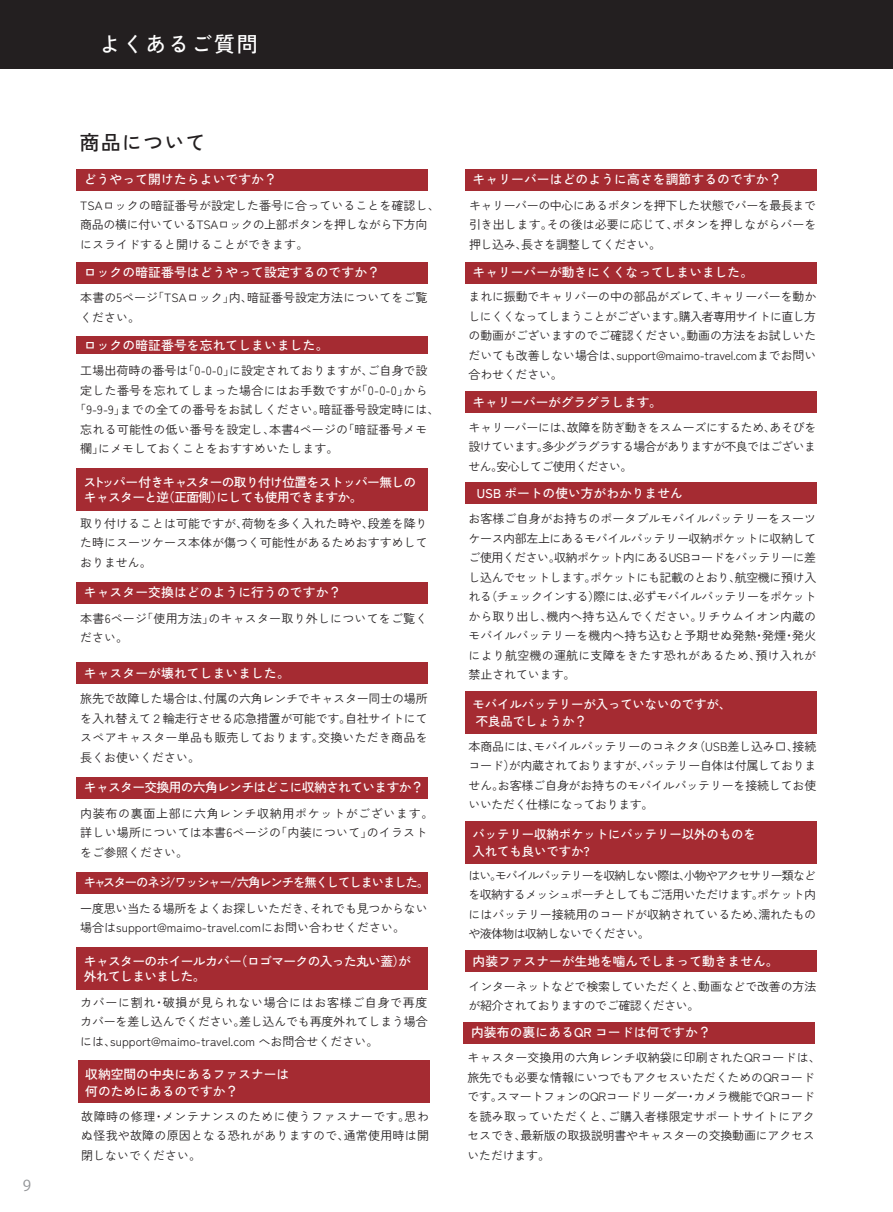
<style>
.page{position:relative;width:893px;height:1212px;background:#fff}
.page>*{position:absolute;margin:0;border:0;box-sizing:border-box;transform-origin:0 0}
.t1{font:500 21px "Zen Kaku Gothic New";letter-spacing:.09em;color:#fff}
.t2{font:500 20.25px "Zen Kaku Gothic New";letter-spacing:.05em;color:#231f20}
.t3{font:15px "Koz Go Pr 6 N";color:#939598}
.t4{font:500 12.75px/16.5px "Zen Kaku Gothic New";color:#fff}
.t5{font:500 12.75px/15px "Zen Kaku Gothic New";letter-spacing:-.05em;color:#fff}
.t6{font:500 12.75px "Zen Kaku Gothic New";letter-spacing:-.09em;color:#fff}
.t7{font:12px/19.5px "Zen Kaku Gothic New";color:#231f20;text-align:justify}
.t8{font:12px/19.5px "Zen Kaku Gothic New";letter-spacing:-.02em;color:#231f20}
.t9{font:12px "Zen Kaku Gothic New";letter-spacing:.02em;color:#231f20}
</style>
<div class="page">
<div style="left:0;top:0;width:893px;height:69px;background:#231f20"></div>
<div style="left:77px;top:169px;width:351px;height:22px;background:#a52b32"></div>
<div style="left:77px;top:262px;width:351px;height:21px;background:#a52b32"></div>
<div style="left:77px;top:582px;width:351px;height:21px;background:#a52b32"></div>
<div style="left:77px;top:777px;width:351px;height:22px;background:#a52b32"></div>
<div style="left:77px;top:337px;width:351px;height:17px;background:#a52b32"></div>
<div style="left:465px;top:169px;width:351px;height:22px;background:#a52b32"></div>
<div style="left:77px;top:662px;width:351px;height:22px;background:#a52b32"></div>
<div style="left:465px;top:262px;width:351px;height:21px;background:#a52b32"></div>
<div style="left:465px;top:950px;width:351px;height:21px;background:#a52b32"></div>
<div style="left:464px;top:1022px;width:351px;height:21px;background:#a52b32"></div>
<div style="left:465px;top:691px;width:351px;height:42px;background:#a52b32"></div>
<div style="left:465px;top:482px;width:351px;height:22px;background:#a52b32"></div>
<div style="left:77px;top:947px;width:351px;height:42px;background:#a52b32"></div>
<div style="left:78px;top:1061px;width:351px;height:42px;background:#a52b32"></div>
<div style="left:77px;top:468px;width:351px;height:43px;background:#a52b32"></div>
<div style="left:465px;top:821px;width:351px;height:42px;background:#a52b32"></div>
<div style="left:77px;top:872px;width:351px;height:21px;background:#a52b32"></div>
<div style="left:465px;top:391px;width:351px;height:21px;background:#a52b32"></div>
<p class="t3" style="left:23px;top:1176px;width:10px">9</p>
<h1 class="t1" style="left:100px;top:31px;width:160px">よくあるご質問</h1>
<h2 class="t2" style="left:79px;top:130px;width:128px">商品について</h2>
<p class="t4" style="left:84px;top:171px;width:195px">どうやって開けたらよいですか？</p>
<p class="t7" style="left:80px;top:196px;width:361px;text-align:left">TSAロックの暗証番号が設定した番号に合っていることを確認し、商品の横に付いているTSAロックの上部ボタンを押しながら下方向にスライドすると開けることができます。</p>
<p class="t4" style="left:84px;top:264px;width:298px">ロックの暗証番号はどうやって設定するのですか？</p>
<p class="t7" style="left:80px;top:288px;width:349px">本書の5ページ「TSAロック」内、暗証番号設定方法についてをご覧ください。</p>
<p class="t4" style="left:84px;top:337px;width:246px">ロックの暗証番号を忘れてしまいました。</p>
<p class="t7" style="left:80px;top:361px;width:349px">工場出荷時の番号は「0-0-0」に設定されておりますが、ご自身で設</p>
<p class="t9" style="left:80px;top:383px;width:349px">定した番号を忘れてしまった場合にはお手数ですが「0-0-0」から</p>
<p class="t7" style="left:74px;top:400px;width:367px">「9-9-9」までの全ての番号をお試しください。暗証番号設定時には、</p>
<p class="t7" style="left:80px;top:419px;width:349px">忘れる可能性の低い番号を設定し、本書4ページの「暗証番号メモ</p>
<p class="t7" style="left:80px;top:439px;width:260px">欄」にメモしておくことをおすすめいたします。</p>
<p class="t5" style="left:84px;top:474px;width:334px">ストッパー付きキャスターの取り付け位置をストッパー無しのキャスターと逆（正面側）にしても使用できますか。</p>
<p class="t7" style="left:80px;top:513px;width:349px">取り付けることは可能ですが、荷物を多く入れた時や、段差を降りた時にスーツケース本体が傷つく可能性があるためおすすめしておりません。</p>
<p class="t4" style="left:84px;top:584px;width:259px">キャスター交換はどのように行うのですか？</p>
<p class="t7" style="left:80px;top:608px;width:349px">本書6ページ「使用方法」のキャスター取り外しについてをご覧ください。</p>
<p class="t4" style="left:84px;top:665px;width:207px">キャスターが壊れてしまいました。</p>
<p class="t7" style="left:80px;top:689px;width:349px">旅先で故障した場合は、付属の六角レンチでキャスター同士の場所を入れ替えて２輪走行させる応急措置が可能です。自社サイトにてスペアキャスター単品も販売しております。交換いただき商品を長くお使いください。</p>
<p class="t5" style="left:84px;top:780px;width:341px">キャスター交換用の六角レンチはどこに収納されていますか？</p>
<p class="t7" style="left:80px;top:803px;width:355px;text-align:left">内装布の裏面上部に六角レンチ収納用ポケットがございます。詳しい場所については本書6ページの「内装について」のイラストをご参照ください。</p>
<p class="t6" style="left:84px;top:875px;width:347px">キャスターのネジ/ワッシャー/六角レンチを無くしてしまいました。</p>
<p class="t8" style="left:80px;top:898px;width:349px">一度思い当たる場所をよくお探しいただき、それでも見つからない場合はsupport@maimo-travel.comにお問い合わせください。</p>
<p class="t5" style="left:84px;top:953px;width:329px">キャスターのホイールカバー（ロゴマークの入った丸い蓋）が外れてしまいました。</p>
<p class="t7" style="left:80px;top:992px;width:349px">カバーに割れ・破損が見られない場合にはお客様ご自身で再度カバーを差し込んでください。差し込んでも再度外れてしまう場合には、support@maimo-travel.com へお問合せください。</p>
<p class="t4" style="left:85px;top:1066px;width:206px">収納空間の中央にあるファスナーは何のためにあるのですか？</p>
<p class="t7" style="left:81px;top:1106px;width:349px">故障時の修理・メンテナンスのために使うファスナーです。思わぬ怪我や故障の原因となる恐れがありますので、通常使用時は開閉しないでください。</p>
<p class="t4" style="left:473px;top:171px;width:310px">キャリーバーはどのように高さを調節するのですか？</p>
<p class="t7" style="left:469px;top:196px;width:349px">キャリーバーの中心にあるボタンを押下した状態でバーを最長まで引き出します。その後は必要に応じて、ボタンを押しながらバーを押し込み、長さを調整してください。</p>
<p class="t4" style="left:473px;top:264px;width:282px">キャリーバーが動きにくくなってしまいました。</p>
<p class="t7" style="left:469px;top:287px;width:349px">まれに振動でキャリバーの中の部品がズレて、キャリーバーを動かしにくくなってしまうことがございます。購入者専用サイトに直し方の動画がございますのでご確認ください。動画の方法をお試しいただいても改善しない場合は、support@maimo-travel.comまでお問い合わせください。</p>
<p class="t4" style="left:473px;top:393px;width:191px">キャリーバーがグラグラします。</p>
<p class="t7" style="left:469px;top:418px;width:349px">キャリーバーには、故障を防ぎ動きをスムーズにするため、あそびを設けています。多少グラグラする場合がありますが不良ではございません。安心してご使用ください。</p>
<p class="t4" style="left:477px;top:485px;width:208px">USB ポートの使い方がわかりません</p>
<p class="t7" style="left:469px;top:509px;width:349px">お客様ご自身がお持ちのポータブルモバイルバッテリーをスーツケース内部左上にあるモバイルバッテリー収納ポケットに収納してご使用ください。収納ポケット内にあるUSBコードをバッテリーに差し込んでセットします。ポケットにも記載のとおり、航空機に預け入れる（チェックインする）際には、必ずモバイルバッテリーをポケットから取り出し、機内へ持ち込んでください。リチウムイオン内蔵のモバイルバッテリーを機内へ持ち込むと予期せぬ発熱・発煙・発火により航空機の運航に支障をきたす恐れがあるため、預け入れが禁止されています。</p>
<p class="t4" style="left:473px;top:696px;width:260px">モバイルバッテリーが入っていないのですが、不良品でしょうか？</p>
<p class="t7" style="left:469px;top:737px;width:349px">本商品には、モバイルバッテリーのコネクタ（USB差し込み口、接続コード）が内蔵されておりますが、バッテリー自体は付属しておりません。お客様ご自身がお持ちのモバイルバッテリーを接続してお使いいただく仕様になっております。</p>
<p class="t4" style="left:473px;top:826px;width:285px">バッテリー収納ポケットにバッテリー以外のものを入れても良いですか?</p>
<p class="t7" style="left:469px;top:866px;width:349px">はい。モバイルバッテリーを収納しない際は、小物やアクセサリー類などを収納するメッシュポーチとしてもご活用いただけます。ポケット内にはバッテリー接続用のコードが収納されているため、濡れたものや液体物は収納しないでください。</p>
<p class="t4" style="left:473px;top:952px;width:307px">内装ファスナーが生地を噛んでしまって動きません。</p>
<p class="t8" style="left:469px;top:976px;width:349px">インターネットなどで検索していただくと、動画などで改善の方法が紹介されておりますのでご確認ください。</p>
<p class="t4" style="left:471px;top:1024px;width:241px">内装布の裏にあるQR コードは何ですか？</p>
<p class="t7" style="left:467px;top:1048px;width:355px;text-align:left">キャスター交換用の六角レンチ収納袋に印刷されたQRコードは、旅先でも必要な情報にいつでもアクセスいただくためのQRコードです。スマートフォンのQRコードリーダー・カメラ機能でQRコードを読み取っていただくと、ご購入者様限定サポートサイトにアクセスでき、最新版の取扱説明書やキャスターの交換動画にアクセスいただけます。</p>
</div>
